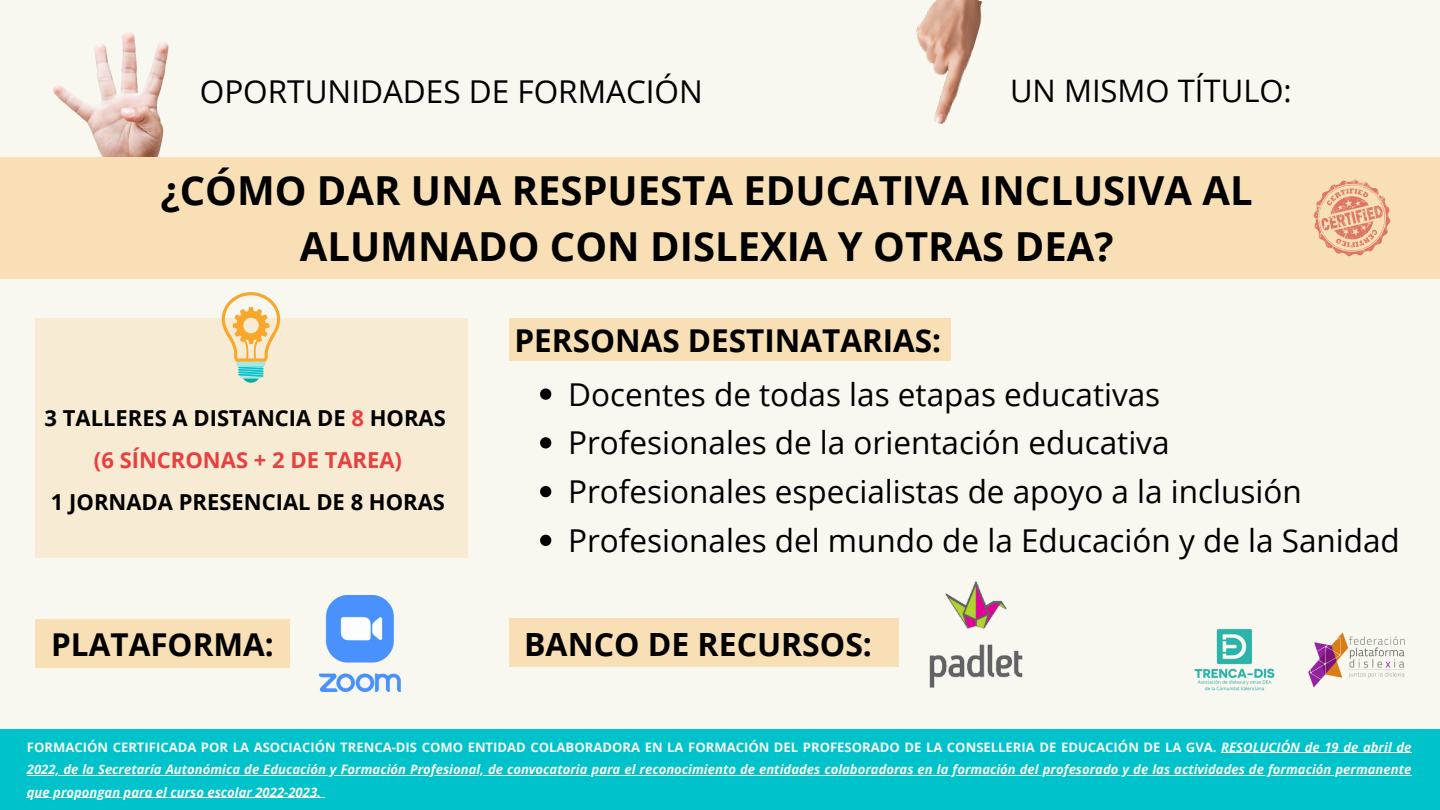
<style>
.page{position:relative;width:1440px;height:810px;background:#f8f7f0}
.page>*{position:absolute;margin:0;border:0;box-sizing:border-box;transform-origin:0 0}
.t1{font:700 40px/55.5px "Open Sans";color:#000;text-align:center}
.t2{font:700 32px "Open Sans";color:#000}
.t3{font:31.5px/48.8px "Open Sans";color:#000}
.t4{font:700 31.5px "Open Sans";color:#000}
.t5{font:31px "Open Sans";color:#000}
.t6{font:700 22px/42px "Open Sans";color:#000;text-align:center}
.t7{font:italic 700 13.1px/22.5px "Open Sans";color:#f8f7f0;text-align:justify}
.s1{color:#e83f3f}
.s2{font-style:normal}
</style>
<div class="page">
<div style="left:0;top:729px;width:1440px;height:81px;background:#00c2cb"></div>
<hr style="left:1221px;top:752px;width:191px;height:1px;background:#f8f7f0">
<hr style="left:27px;top:775px;width:1384px;height:1px;background:#f8f7f0">
<hr style="left:27px;top:797px;width:294px;height:1px;background:#f8f7f0">
<img style="left:54px;top:32px;width:115px;height:125px">
<img style="left:916px;top:0;width:67px;height:124px">
<div style="left:0;top:157px;width:1440px;height:122px;background:#f8dfb6"></div>
<img style="left:319px;top:596px;width:81px;height:96px">
<div style="left:35px;top:620px;width:254px;height:48px;background:#f8dfb6"></div>
<img style="left:929px;top:581px;width:94px;height:107px">
<div style="left:509px;top:619px;width:390px;height:48px;background:#f8dfb6"></div>
<img style="left:1194px;top:628px;width:81px;height:63px">
<div style="left:509px;top:319px;width:442px;height:42px;background:#f8dfb6"></div>
<svg style="left:540px;top:388px;width:11px;height:12px"></svg>
<svg style="left:540px;top:437px;width:11px;height:11px"></svg>
<svg style="left:540px;top:486px;width:11px;height:11px"></svg>
<svg style="left:540px;top:535px;width:11px;height:11px"></svg>
<img style="left:1313px;top:179px;width:78px;height:78px">
<img style="left:1308px;top:632px;width:97px;height:56px">
<div style="left:35px;top:319px;width:433px;height:239px;background:#f8ebd4"></div>
<svg style="left:222px;top:292px;width:58px;height:91px"></svg>
<h3 class="t3" style="left:200px;top:66px;width:505px">OPORTUNIDADES DE FORMACIÓN</h3>
<h3 class="t5" style="left:1010px;top:69px;width:283px">UN MISMO TÍTULO:</h3>
<h1 class="t1" style="left:161px;top:162px;width:1093px">¿CÓMO DAR UNA RESPUESTA EDUCATIVA INCLUSIVA AL<br>ALUMNADO CON DISLEXIA Y OTRAS DEA?</h1>
<h3 class="t6" style="left:45px;top:397px;width:403px">3 TALLERES A DISTANCIA DE <span class="s1">8</span> HORAS <span class="s1">(6 SÍNCRONAS + 2 DE TAREA)</span></h3>
<h3 class="t6" style="left:51px;top:481px;width:396px">1 JORNADA PRESENCIAL DE 8 HORAS</h3>
<h3 class="t4" style="left:515px;top:319px;width:428px">PERSONAS DESTINATARIAS:</h3>
<h3 class="t3" style="left:568px;top:369px;width:833px">Docentes de todas las etapas educativas<br>Profesionales de la orientación educativa<br>Profesionales especialistas de apoyo a la inclusión Profesionales del mundo de la Educación y de la Sanidad</h3>
<h3 class="t4" style="left:51px;top:623px;width:224px">PLATAFORMA:</h3>
<h2 class="t2" style="left:524px;top:622px;width:349px">BANCO DE RECURSOS:</h2>
<p class="t7" style="left:27px;top:735px;width:1386px"><span class="s2">FORMACIÓN CERTIFICADA POR LA ASOCIACIÓN TRENCA-DIS COMO ENTIDAD COLABORADORA EN LA FORMACIÓN DEL PROFESORADO DE LA CONSELLERIA DE EDUCACIÓN DE LA GVA.</span> RESOLUCIÓN de 19 de abril de 2022, de la Secretaría Autonómica de Educación y Formación Profesional, de convocatoria para el reconocimiento de entidades colaboradoras en la formación del profesorado y de las actividades de formación permanente que propongan para el curso escolar 2022-2023.</p>
</div>
